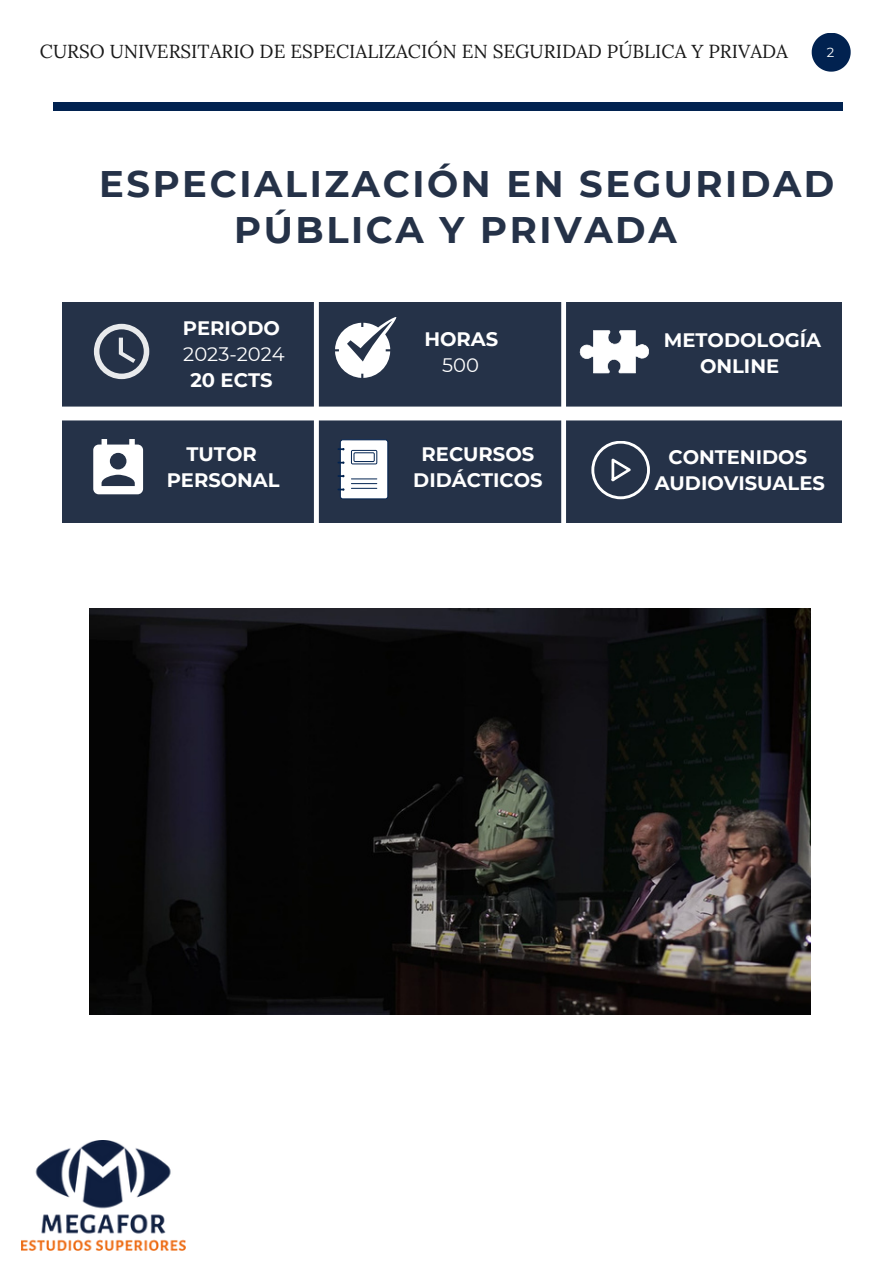
<style>
.page{position:relative;width:894px;height:1264px;background:#fff}
.page>*{position:absolute;margin:0;border:0;box-sizing:border-box;transform-origin:0 0}
.t1{font:700 36.9px/46.2px "Montserrat";letter-spacing:.07em;color:#253248}
.t2{font:700 19.5px/26px "Montserrat";color:#fff;text-align:center}
.t3{font:19.5px "Montserrat";color:#fff}
.t4{font:18.9px "Lora";color:#191919}
.t5{font:13.2px "Montserrat";color:#fff}
</style>
<div class="page">
<div style="left:53px;top:102px;width:789px;height:9px;background:#012250"></div>
<svg style="left:811px;top:33px;width:39px;height:39px"></svg>
<svg style="left:62px;top:302px;width:780px;height:221px;background:#414c60"></svg>
<img style="left:21px;top:1140px;width:164px;height:110px">
<img style="left:89px;top:608px;width:721px;height:406px">
<p class="t4" style="left:40px;top:39px;width:749px">CURSO UNIVERSITARIO DE ESPECIALIZACIÓN EN SEGURIDAD PÚBLICA Y PRIVADA</p>
<p class="t5" style="left:826px;top:45px;width:9px">2</p>
<p class="t1" style="left:234px;top:160px;width:601px;text-indent:-135px">ESPECIALIZACIÓN EN SEGURIDAD<br>PÚBLICA Y PRIVADA</p>
<p class="t2" style="left:183px;top:315px;width:98px">PERIODO</p>
<p class="t3" style="left:183px;top:342px;width:103px">2023-2024</p>
<p class="t2" style="left:190px;top:367px;width:84px">20 ECTS</p>
<p class="t2" style="left:167px;top:440px;width:114px">TUTOR<br>PERSONAL</p>
<p class="t2" style="left:424px;top:326px;width:75px">HORAS</p>
<p class="t3" style="left:442px;top:353px;width:38px">500</p>
<p class="t2" style="left:413px;top:440px;width:131px">RECURSOS<br>DIDÁCTICOS</p>
<p class="t2" style="left:663px;top:327px;width:159px">METODOLOGÍA<br>ONLINE</p>
<p class="t2" style="left:654px;top:443px;width:172px">CONTENIDOS<br>AUDIOVISUALES</p>
</div>
